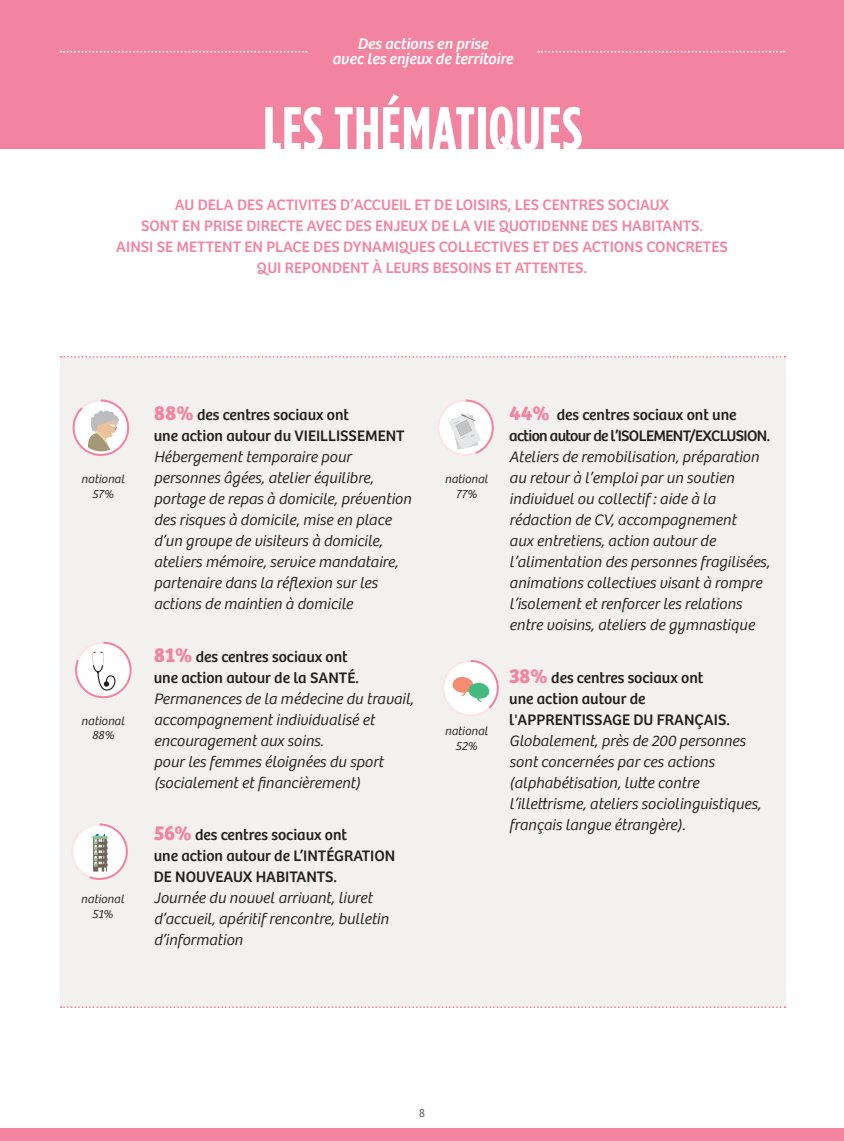
<style>
.page{position:relative;width:844px;height:1141px;background:#fff}
.page>*{position:absolute;margin:0;border:0;box-sizing:border-box;transform-origin:0 0}
.t1{font:79.27px "Chartwell Pies";color:#f384a0}
.GRAND_TITRE_RUBRIQUE{font:700 61.25px "Gotham Condensed";letter-spacing:.01em;color:#fff}
.align_gauche{font:italic 300 15.75px/21px "Bree";color:#231f20}
.align_gauche-2{font:15.75px/21px "Bree";color:#231f20}
.chapeau{font:15.75px/21px "Bree";color:#f384a0;text-align:center}
.align_gauche-3{font:15.75px/21px "Bree";letter-spacing:-.04em;color:#231f20}
.t2{font:italic 15.75px/15.8px "Bree";color:#fff;text-align:center}
.align_gauche-4{font:italic 300 12.25px "Bree";color:#231f20}
.t3{font:300 12.25px "Bree";color:#57585a}
.s1{color:#fce4e9}
.s2{color:#fff}
.s3{font-weight:700;font-size:21px;color:#f384a0}
</style>
<div class="page">
<div style="left:0;top:0;width:843px;height:149px;background:#f384a0"></div>
<div style="left:0;top:1128px;width:843px;height:13px;background:#f384a0"></div>
<svg style="left:60px;top:51px;width:246px;height:2px"></svg>
<svg style="left:538px;top:51px;width:246px;height:2px"></svg>
<div style="left:60px;top:358px;width:725px;height:650px;background:#f2f1f0"></div>
<svg style="left:92px;top:652px;width:23px;height:39px"></svg>
<svg style="left:452px;top:677px;width:38px;height:25px"></svg>
<hr style="left:92px;top:836px;width:16px;height:3px;background:#81c995">
<svg style="left:93px;top:834px;width:15px;height:38px"></svg>
<svg style="left:449px;top:413px;width:31px;height:36px"></svg>
<svg style="left:61px;top:356px;width:724px;height:2px"></svg>
<svg style="left:61px;top:1006px;width:724px;height:2px"></svg>
<svg style="left:88px;top:411px;width:31px;height:40px"></svg>
<p class="t2" style="left:332px;top:36px;width:182px">Des actions en prise<br>avec les enjeux de territoire</p>
<p class="GRAND_TITRE_RUBRIQUE" style="left:263px;top:94px;width:320px">LES THÉMATIQUES</p>
<p class="chapeau" style="left:116px;top:194px;width:613px">AU DELA DES ACTIVITES D’ACCUEIL ET DE LOISIRS, LES CENTRES SOCIAUX<br>SONT EN PRISE DIRECTE AVEC DES ENJEUX DE LA VIE QUOTIDENNE DES HABITANTS.<br>AINSI SE METTENT EN PLACE DES DYNAMIQUES COLLECTIVES ET DES ACTIONS CONCRETES QUI REPONDENT À LEURS BESOINS ET ATTENTES.</p>
<p class="t1" style="left:69px;top:379px;width:124px">88<span class="s1">12</span><span class="s2">+W</span></p>
<p class="t1" style="left:433px;top:379px;width:127px">44+<span class="s1">56</span><span class="s2">W</span></p>
<p class="align_gauche-3" style="left:509px;top:404px;width:262px"><span class="s3">44%</span> des centres sociaux ont une action autour de l’ISOLEMENT/EXCLUSION.</p>
<p class="align_gauche" style="left:509px;top:447px;width:262px">Ateliers de remobilisation, préparation au retour à l’emploi par un soutien individuel ou collectif : aide à la rédaction de CV, accompagnement<br>aux entretiens, action autour de l’alimentation des personnes fragilisées, animations collectives visant à rompre l’isolement et renforcer les relations entre voisins, ateliers de gymnastique</p>
<p class="align_gauche-2" style="left:509px;top:667px;width:222px"><span class="s3">38%</span> des centres sociaux ont une action autour de l'APPRENTISSAGE DU FRANÇAIS.</p>
<p class="align_gauche" style="left:509px;top:730px;width:253px">Globalement, près de 200 personnes sont concernées par ces actions (alphabétisation, lutte contre l’illettrisme, ateliers sociolinguistiques, français langue étrangère).</p>
<p class="align_gauche-2" style="left:154px;top:404px;width:252px"><span class="s3">88%</span> des centres sociaux ont<br>une action autour du VIEILLISSEMENT</p>
<p class="align_gauche" style="left:154px;top:447px;width:259px">Hébergement temporaire pour personnes âgées, atelier équilibre, portage de repas à domicile, prévention des risques à domicile, mise en place d’un groupe de visiteurs à domicile, ateliers mémoire, service mandataire, partenaire dans la réflexion sur les actions de maintien à domicile</p>
<p class="align_gauche-2" style="left:154px;top:646px;width:206px"><span class="s3">81%</span> des centres sociaux ont une action autour de la SANTÉ.</p>
<p class="align_gauche" style="left:154px;top:688px;width:261px">Permanences de la médecine du travail, accompagnement individualisé et encouragement aux soins.</p>
<p class="align_gauche" style="left:154px;top:751px;width:231px">pour les femmes éloignées du sport (socialement et financièrement)</p>
<p class="align_gauche-2" style="left:154px;top:824px;width:243px"><span class="s3">56%</span> des centres sociaux ont<br>une action autour de L’INTÉGRATION<br>DE NOUVEAUX HABITANTS.</p>
<p class="align_gauche" style="left:154px;top:888px;width:236px">Journée du nouvel arrivant, livret d’accueil, apéritif rencontre, bulletin d’information</p>
<p class="align_gauche-4" style="left:81px;top:472px;width:45px">national</p>
<p class="align_gauche-4" style="left:92px;top:487px;width:23px">57%</p>
<p class="align_gauche-4" style="left:444px;top:472px;width:45px">national</p>
<p class="align_gauche-4" style="left:456px;top:487px;width:22px">77%</p>
<p class="t1" style="left:71px;top:621px;width:124px">81+<span class="s1">19</span><span class="s2">W</span></p>
<p class="t1" style="left:438px;top:639px;width:126px">38+<span class="s1">62</span><span class="s2">W</span></p>
<p class="align_gauche-4" style="left:81px;top:714px;width:45px">national</p>
<p class="align_gauche-4" style="left:92px;top:728px;width:24px">88%</p>
<p class="align_gauche-4" style="left:444px;top:724px;width:45px">national</p>
<p class="align_gauche-4" style="left:455px;top:739px;width:23px">52%</p>
<p class="t1" style="left:67px;top:803px;width:127px">56+<span class="s1">34</span><span class="s2">W</span></p>
<p class="align_gauche-4" style="left:81px;top:892px;width:45px">national</p>
<p class="align_gauche-4" style="left:92px;top:907px;width:22px">51%</p>
<p class="t3" style="left:418px;top:1106px;width:8px">8</p>
</div>
